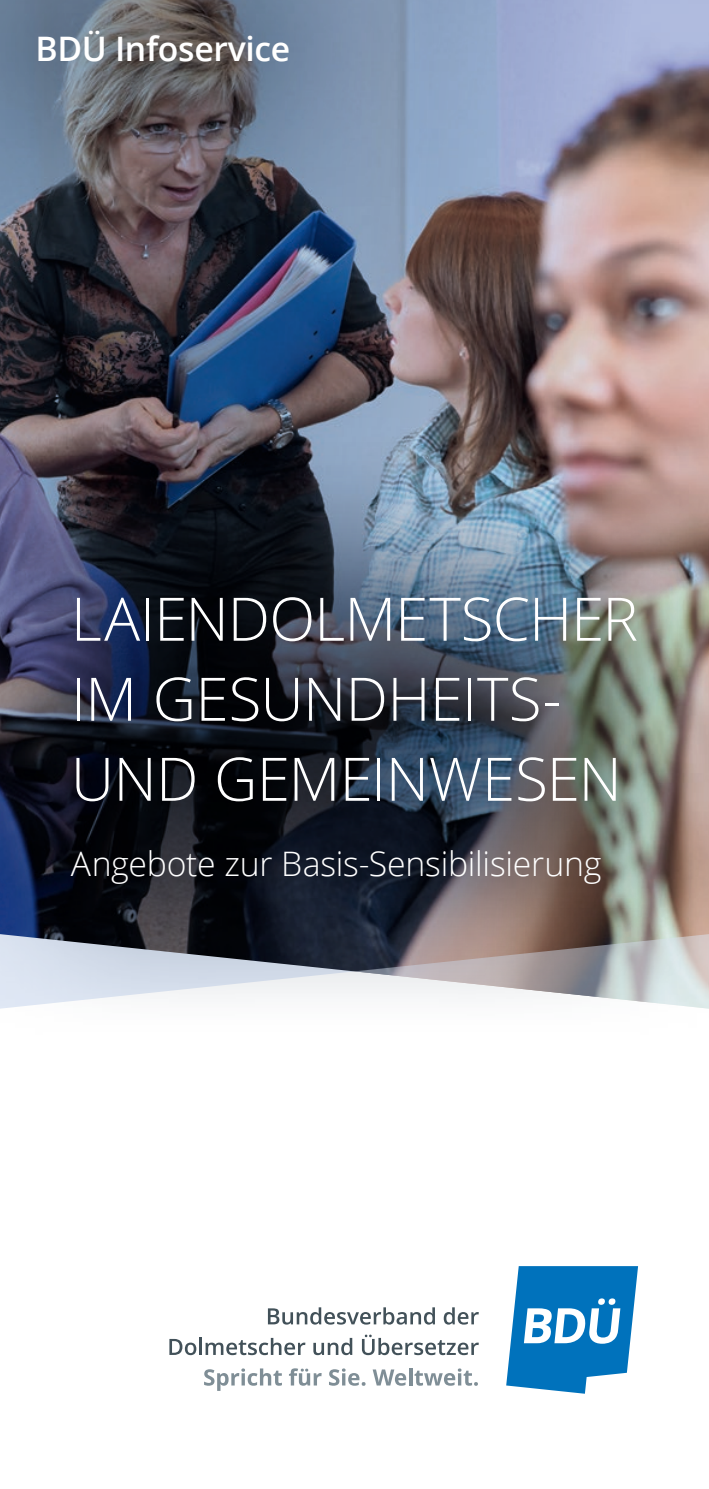
<style>
.page{position:relative;width:709px;height:1489px;background:#fff}
.page>*{position:absolute;margin:0;border:0;box-sizing:border-box;transform-origin:0 0}
.t1{font:60px/80px "BDUE Open Sans";letter-spacing:-.01em;color:#fff}
.t2{font:33.75px "BDUE Open Sans";letter-spacing:-.01em;color:#fff}
.t3{font:700 33.75px "BDUE Open Sans";letter-spacing:-.01em;color:#fff}
</style>
<div class="page">
<img style="left:0;top:0;width:709px;height:440px">
<img style="left:0;top:440px;width:709px;height:569px">
<svg style="left:0;top:0;width:434px;height:218px"></svg>
<svg style="left:506px;top:1266px;width:132px;height:127px"></svg>
<svg style="left:268px;top:1307px;width:167px;height:17px"></svg>
<svg style="left:444px;top:1307px;width:35px;height:17px"></svg>
<svg style="left:169px;top:1338px;width:27px;height:16px"></svg>
<hr style="left:199px;top:1337px;width:3px;height:17px;background:#425159">
<svg style="left:205px;top:1337px;width:100px;height:17px"></svg>
<svg style="left:313px;top:1337px;width:39px;height:17px"></svg>
<svg style="left:362px;top:1334px;width:117px;height:20px"></svg>
<svg style="left:204px;top:1368px;width:78px;height:22px"></svg>
<svg style="left:289px;top:1368px;width:33px;height:17px"></svg>
<svg style="left:329px;top:1368px;width:36px;height:17px"></svg>
<svg style="left:372px;top:1369px;width:34px;height:16px"></svg>
<hr style="left:409px;top:1368px;width:3px;height:17px;background:#7f8e96">
<svg style="left:414px;top:1368px;width:64px;height:17px"></svg>
<p class="t3" style="left:35px;top:26px;width:256px">BDÜ Infoservice</p>
<p class="t1" style="left:71px;top:577px;width:568px">LAIENDOLMETSCHER<br>IM GESUNDHEITS-<br>UND GEMEINWESEN</p>
<p class="t2" style="left:71px;top:840px;width:532px">Angebote zur Basis-Sensibilisierung</p>
</div>
